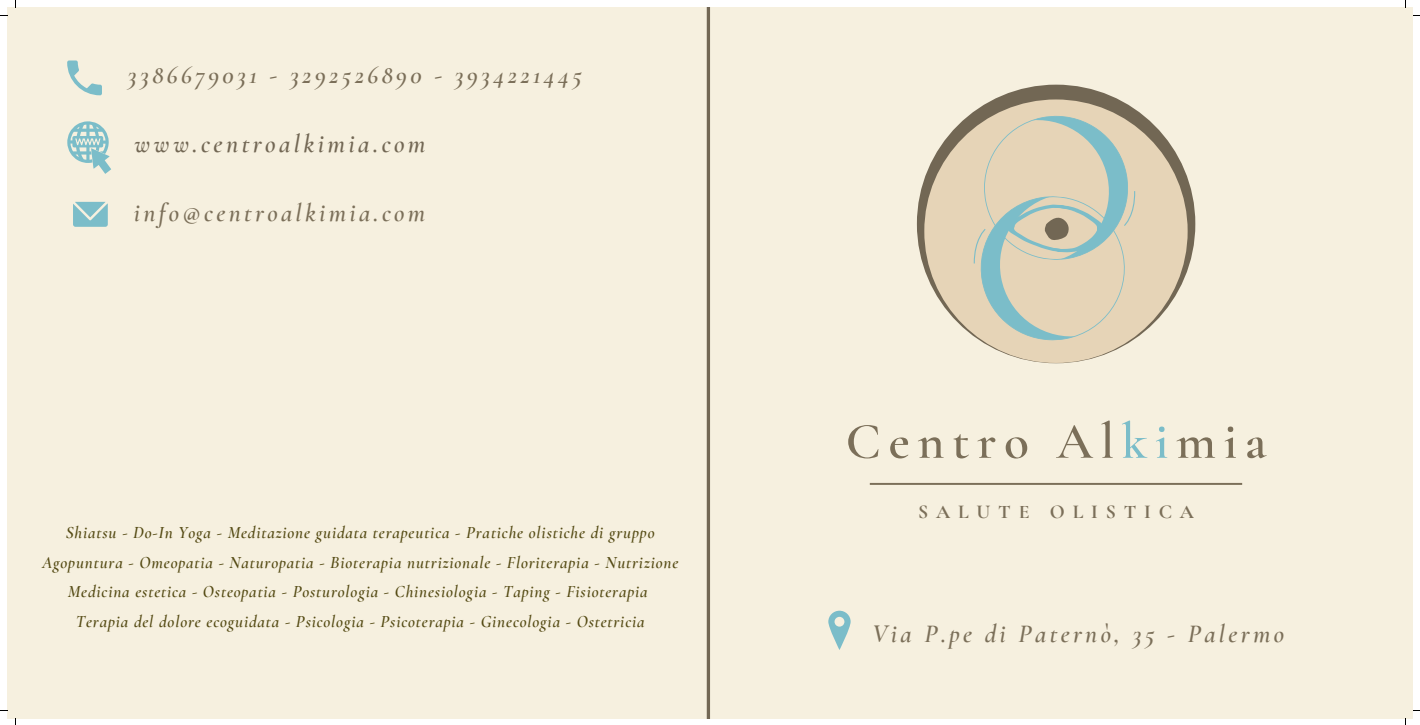
<style>
.page{position:relative;width:1420px;height:725px;background:#fff}
.page>*{position:absolute;margin:0;border:0;box-sizing:border-box;transform-origin:0 0}
.t1{font:600 51.54px "Cormorant Garamond";letter-spacing:.15em;color:#7b6f59}
.t2{font:italic 600 25.81px "Cormorant Garamond";letter-spacing:.13em;color:#726754}
.t3{font:italic 600 25.38px "Cormorant Garamond";letter-spacing:.13em;color:#7b6f59}
.t4{font:700 19.69px "Cormorant Garamond";letter-spacing:.4em;color:#7b6f59}
.t5{font:italic 600 16.97px/29.7px "Cormorant Garamond";letter-spacing:.05em;color:#544a13;text-align:center}
.s1{color:#7bbdc9}
</style>
<div class="page">
<div style="left:7px;top:7px;width:1405px;height:711px;background:#f6f0df"></div>
<svg style="left:706px;top:7px;width:4px;height:711px;background:#8b816e"></svg>
<hr style="left:869px;top:482px;width:372px;height:2px;background:#7b6f59">
<div style="left:916px;top:85px;width:279px;height:278px;background:#726754;border-radius:50%"></div>
<div style="left:924px;top:99px;width:263px;height:264px;background:#e6d4b7;border-radius:50%"></div>
<svg style="left:968px;top:108px;width:170px;height:240px"></svg>
<svg style="left:828px;top:610px;width:22px;height:39px"></svg>
<svg style="left:67px;top:60px;width:35px;height:35px"></svg>
<svg style="left:73px;top:202px;width:35px;height:25px"></svg>
<svg style="left:67px;top:121px;width:44px;height:53px"></svg>
<h3 class="t3" style="left:128px;top:59px;width:455px">3386679031 - 3292526890 - 3934221445</h3>
<h2 class="t2" style="left:134px;top:128px;width:293px">www.centroalkimia.com</h2>
<h3 class="t3" style="left:134px;top:198px;width:293px">info@centroalkimia.com</h3>
<p class="t5" style="left:42px;top:517px;width:637px">Shiatsu - Do-In Yoga - Meditazione guidata terapeutica - Pratiche olistiche di gruppo Agopuntura - Omeopatia - Naturopatia - Bioterapia nutrizionale - Floriterapia - Nutrizione Medicina estetica - Osteopatia - Posturologia - Chinesiologia - Taping - Fisioterapia Terapia del dolore ecoguidata - Psicologia - Psicoterapia - Ginecologia - Ostetricia</p>
<h1 class="t1" style="left:845px;top:410px;width:422px">Centro Al<span class="s1">ki</span>mia</h1>
<p class="t4" style="left:918px;top:499px;width:277px">SALUTE OLISTICA</p>
<h3 class="t3" style="left:872px;top:618px;width:413px">Via P.pe di Paternò, 35 - Palermo</h3>
</div>
